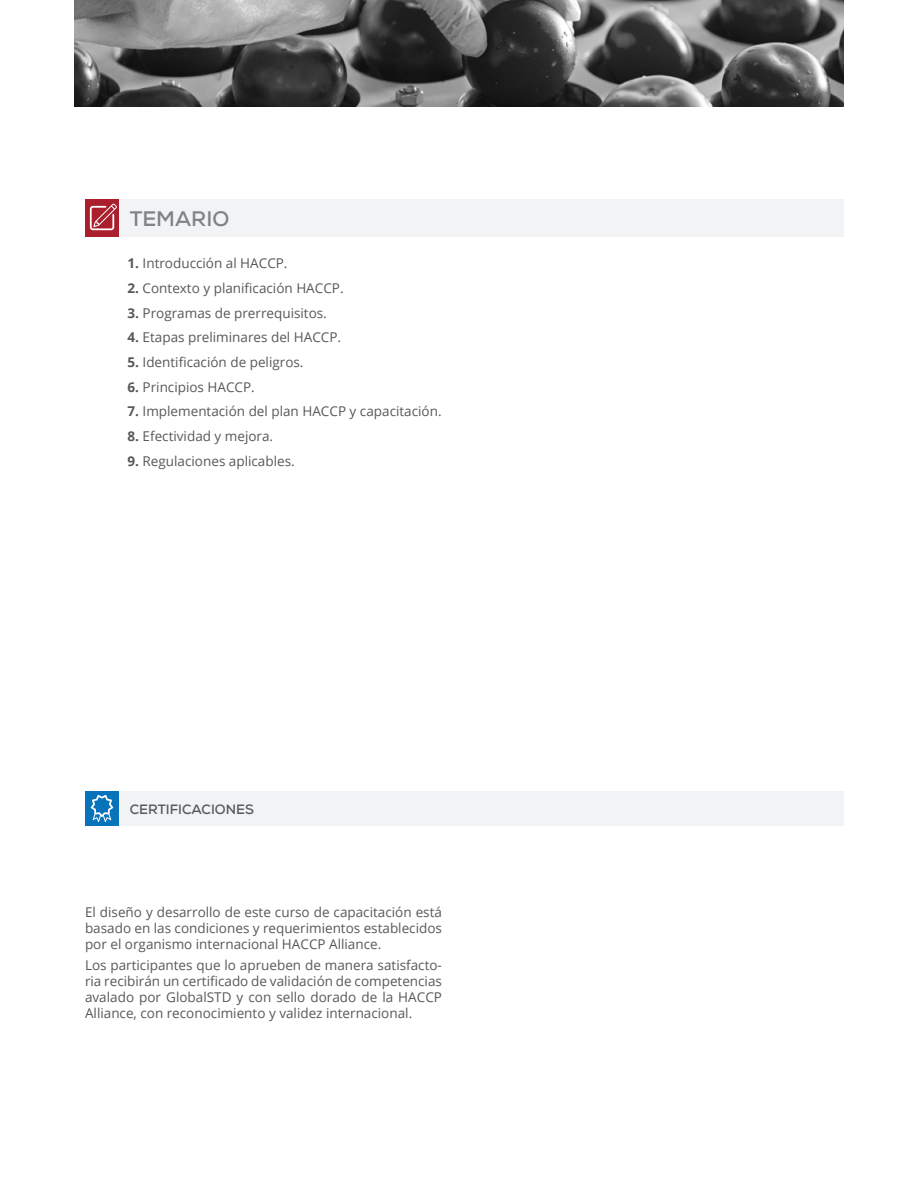
<style>
.page{position:relative;width:918px;height:1188px;background:#fff}
.page>*{position:absolute;margin:0;border:0;box-sizing:border-box;transform-origin:0 0}
.t1{font:700 21px "Nexa";color:#808285}
.Textos{font:13.5px/16.2px "Open Sans";color:#57585a;text-align:justify}
.t2{font:700 13.5px "Nexa";color:#57585a}
.s1{font-weight:700}
</style>
<div class="page">
<div style="left:85px;top:200px;width:34px;height:37px;background:#ab1e2c"></div>
<div style="left:85px;top:792px;width:34px;height:34px;background:#0773bb"></div>
<div style="left:119px;top:200px;width:725px;height:37px;background:#f2f3f4"></div>
<div style="left:119px;top:792px;width:725px;height:34px;background:#f2f3f4"></div>
<svg style="left:90px;top:204px;width:27px;height:26px"></svg>
<svg style="left:91px;top:795px;width:22px;height:27px"></svg>
<img style="left:74px;top:0;width:770px;height:106px">
<p class="t1" style="left:130px;top:205px;width:101px">TEMARIO</p>
<p class="Textos" style="left:128px;top:255px;width:162px"><span class="s1">1.</span> Introducción al HACCP.</p>
<p class="Textos" style="left:128px;top:280px;width:218px"><span class="s1">2.</span> Contexto y planificación HACCP.</p>
<p class="Textos" style="left:128px;top:304px;width:201px"><span class="s1">3.</span> Programas de prerrequisitos.</p>
<p class="Textos" style="left:128px;top:329px;width:215px"><span class="s1">4.</span> Etapas preliminares del HACCP.</p>
<p class="Textos" style="left:128px;top:354px;width:177px"><span class="s1">5.</span> Identificación de peligros.</p>
<p class="Textos" style="left:128px;top:378px;width:129px"><span class="s1">6.</span> Principios HACCP.</p>
<p class="Textos" style="left:128px;top:403px;width:316px"><span class="s1">7.</span> Implementación del plan HACCP y capacitación.</p>
<p class="Textos" style="left:128px;top:428px;width:147px"><span class="s1">8.</span> Efectividad y mejora.</p>
<p class="Textos" style="left:128px;top:452px;width:169px"><span class="s1">9.</span> Regulaciones aplicables.</p>
<p class="t2" style="left:130px;top:800px;width:126px">CERTIFICACIONES</p>
<p class="Textos" style="left:85px;top:903px;width:358px">El diseño y desarrollo de este curso de capacitación está basado en las condiciones y requerimientos establecidos por el organismo internacional HACCP Alliance.</p>
<p class="Textos" style="left:85px;top:956px;width:358px">Los participantes que lo aprueben de manera satisfacto&shy;ria recibirán un certificado de validación de competencias avalado por GlobalSTD y con sello dorado de la HACCP Alliance, con reconocimiento y validez internacional.</p>
</div>
